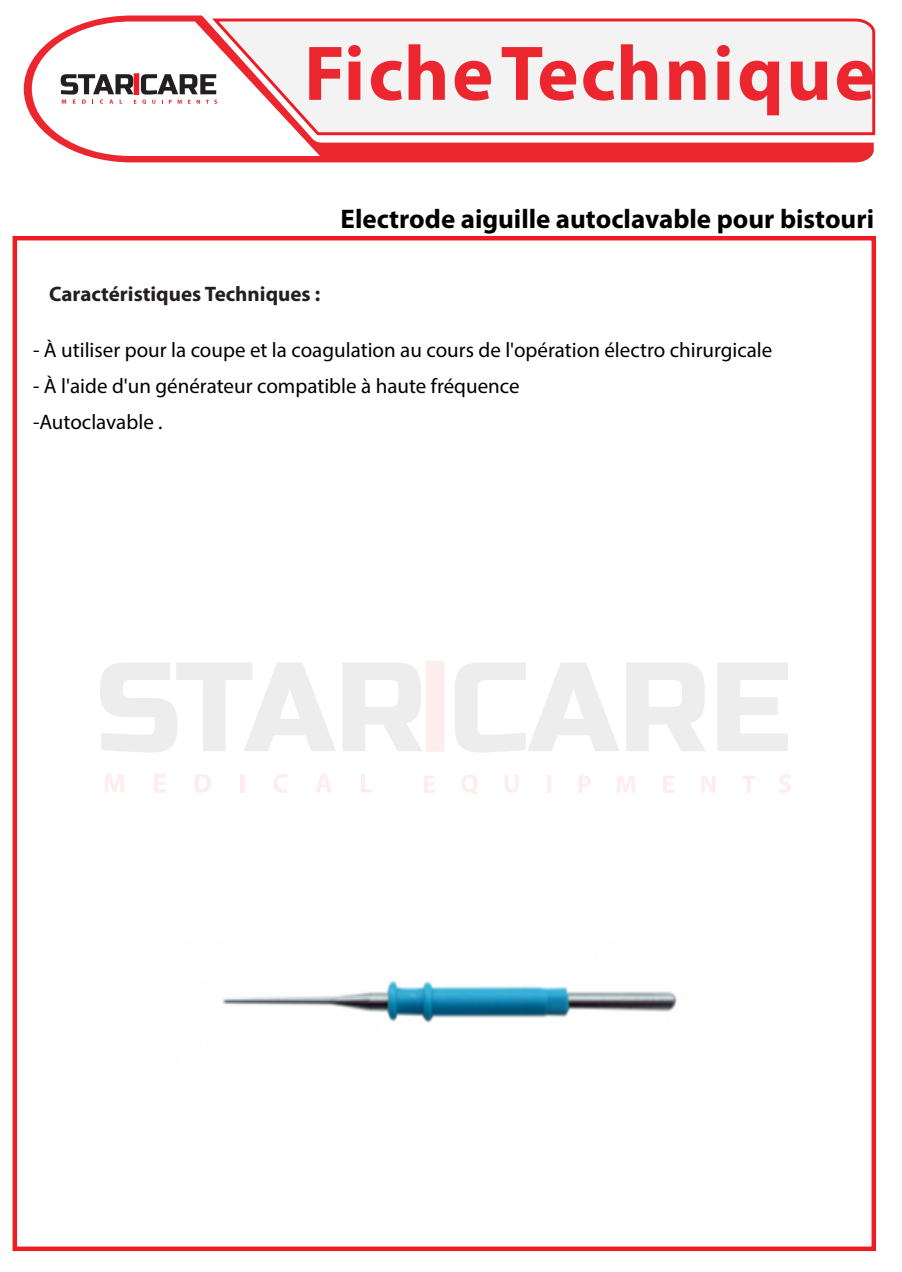
<style>
.page{position:relative;width:902px;height:1272px;background:#fff}
.page>*{position:absolute;margin:0;border:0;box-sizing:border-box;transform-origin:0 0}
.t1{font:700 78.15px "Myriad Pro";letter-spacing:.03em;color:#eb262e}
.t2{font:700 27px "Myriad Pro";color:#000}
.t3{font:21px/36px "Myriad Pro";color:#000}
.t4{font:700 21px "Myriad Pro";color:#231f20}
</style>
<div class="page">
<svg style="left:100px;top:662px;width:236px;height:90px"></svg>
<svg style="left:343px;top:662px;width:79px;height:89px"></svg>
<div style="left:425px;top:660px;width:19px;height:91px;background:#fdeded"></div>
<svg style="left:455px;top:662px;width:164px;height:90px"></svg>
<svg style="left:626px;top:662px;width:80px;height:89px"></svg>
<svg style="left:718px;top:662px;width:69px;height:89px"></svg>
<svg style="left:779px;top:775px;width:12px;height:17px"></svg>
<svg style="left:104px;top:774px;width:20px;height:18px"></svg>
<svg style="left:154px;top:774px;width:12px;height:18px"></svg>
<svg style="left:195px;top:774px;width:16px;height:18px"></svg>
<hr style="left:240px;top:774px;width:4px;height:18px;background:#fdeded">
<svg style="left:273px;top:774px;width:14px;height:18px"></svg>
<svg style="left:316px;top:774px;width:16px;height:18px"></svg>
<svg style="left:361px;top:774px;width:11px;height:18px"></svg>
<svg style="left:424px;top:776px;width:10px;height:16px"></svg>
<svg style="left:461px;top:775px;width:16px;height:19px"></svg>
<svg style="left:505px;top:775px;width:13px;height:17px"></svg>
<svg style="left:547px;top:775px;width:3px;height:17px"></svg>
<svg style="left:579px;top:776px;width:11px;height:16px"></svg>
<svg style="left:617px;top:776px;width:18px;height:16px"></svg>
<svg style="left:663px;top:776px;width:11px;height:16px"></svg>
<svg style="left:701px;top:776px;width:14px;height:16px"></svg>
<svg style="left:742px;top:776px;width:13px;height:16px"></svg>
<div style="left:13px;top:236px;width:863px;height:1014px;border:4px solid #ed1c24"></div>
<svg style="left:24px;top:16px;width:849px;height:146px;fill:#f3f3f3"></svg>
<svg style="left:32px;top:22px;width:288px;height:134px"></svg>
<img style="left:222px;top:980px;width:455px;height:43px">
<h1 class="t1" style="left:304px;top:22px;width:573px">FicheTechnique</h1>
<p class="t4" style="left:49px;top:280px;width:273px">Caractéristiques Techniques :</p>
<p class="t2" style="left:340px;top:201px;width:535px">Electrode aiguille autoclavable pour bistouri</p>
<p class="t3" style="left:33px;top:331px;width:740px">- À utiliser pour la coupe et la coagulation au cours de l'opération électro chirurgicale</p>
<p class="t3" style="left:33px;top:367px;width:488px">- À l'aide d'un générateur compatible à haute fréquence -Autoclavable .</p>
</div>
